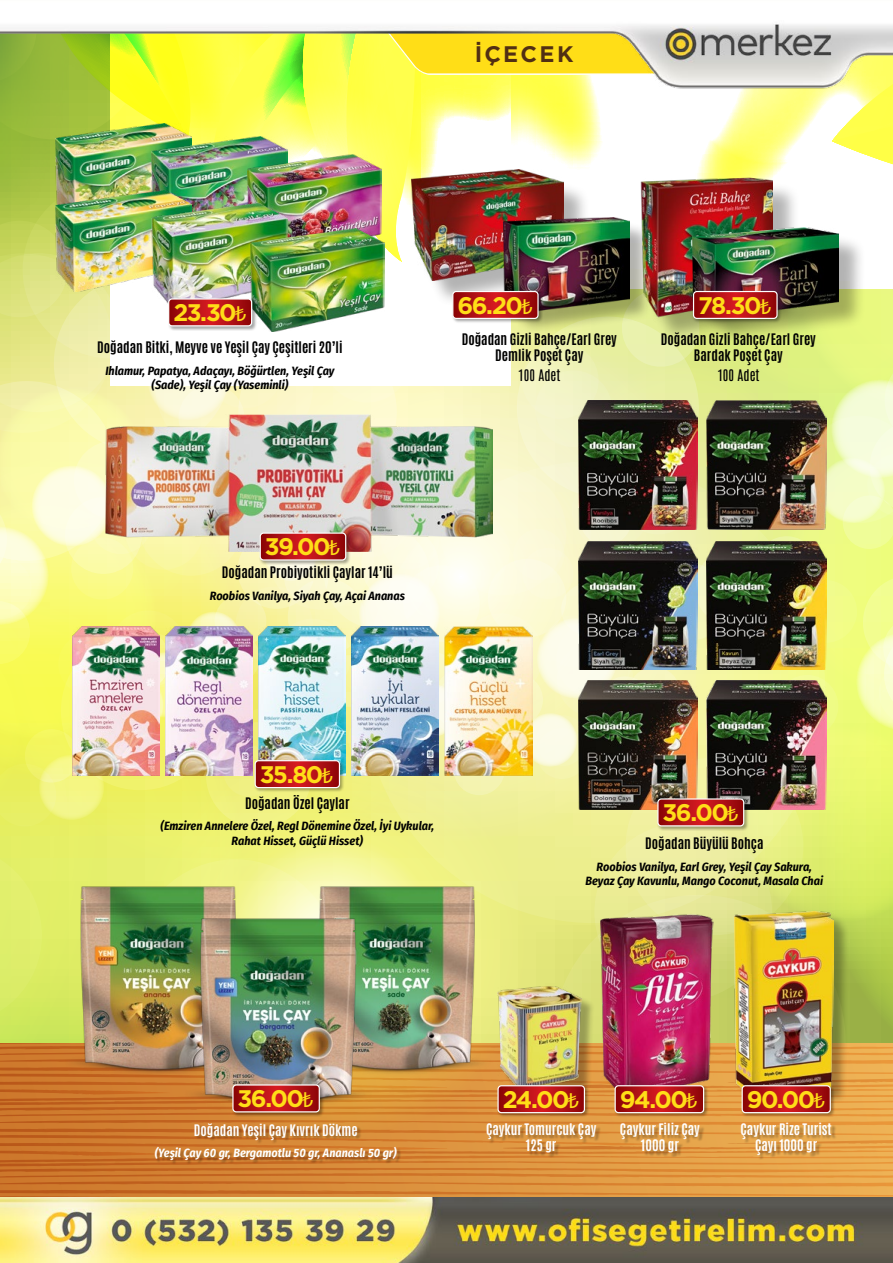
<style>
.page{position:relative;width:893px;height:1263px;background:#fff}
.page>*{position:absolute;margin:0;border:0;box-sizing:border-box;transform-origin:0 0}
.t1{font:700 24px "Gotham";letter-spacing:-.065em;color:#ffde17}
.t2{font:700 22.5px "Gotham";letter-spacing:.1em;color:#512f13}
.t3{font:700 13.5px/16.2px "Antonio";color:#000;text-align:center}
.t4{font:700 13.5px/16.2px "Antonio";color:#fff;text-align:center}
.t5{font:13.5px "Antonio";color:#000}
.t6{font:italic 700 12px/14.4px "Fira Sans Condensed";color:#000;text-align:center}
.t7{font:italic 700 12px "Fira Sans Condensed";color:#fff}
.s1{font-family:"Myriad Pro";font-weight:400;font-size:22.8px}
</style>
<div class="page">
<img style="left:0;top:1233px;width:893px;height:30px">
<img style="left:0;top:89px;width:893px;height:1144px">
<img style="left:0;top:24px;width:893px;height:65px">
<h2 class="t2" style="left:475px;top:41px;width:100px">İÇECEK</h2>
<h1 class="t1" style="left:173px;top:299px;width:75px">23.30<span class="s1">₺</span></h1>
<h1 class="t1" style="left:457px;top:291px;width:77px">66.20<span class="s1">₺</span></h1>
<p class="t3" style="left:97px;top:339px;width:247px">Doğadan Bitki, Meyve ve Yeşil Çay Çeşitleri 20’li</p>
<p class="t6" style="left:105px;top:362px;width:231px">Ihlamur, Papatya, Adaçayı, Böğürtlen, Yeşil Çay (Sade), Yeşil Çay (Yaseminli)</p>
<p class="t3" style="left:462px;top:331px;width:157px">Doğadan Gizli Bahçe/Earl Grey<br>Demlik Poşet Çay</p>
<p class="t5" style="left:518px;top:366px;width:44px">100 Adet</p>
<h1 class="t1" style="left:698px;top:291px;width:75px">78.30<span class="s1">₺</span></h1>
<p class="t3" style="left:661px;top:331px;width:157px">Doğadan Gizli Bahçe/Earl Grey<br>Bardak Poşet Çay</p>
<p class="t5" style="left:717px;top:366px;width:44px">100 Adet</p>
<h1 class="t1" style="left:265px;top:533px;width:77px">39.00<span class="s1">₺</span></h1>
<p class="t3" style="left:222px;top:564px;width:173px">Doğadan Probiyotikli Çaylar 14’lü</p>
<p class="t6" style="left:210px;top:587px;width:197px">Roobios Vanilya, Siyah Çay, Açai Ananas</p>
<h1 class="t1" style="left:260px;top:760px;width:75px">35.80<span class="s1">₺</span></h1>
<p class="t3" style="left:245px;top:795px;width:106px">Doğadan Özel Çaylar</p>
<p class="t6" style="left:161px;top:818px;width:275px">(Emziren Annelere Özel, Regl Dönemine Özel, İyi Uykular,<br>Rahat Hisset, Güçlü Hisset)</p>
<h1 class="t1" style="left:663px;top:799px;width:78px">36.00<span class="s1">₺</span></h1>
<p class="t3" style="left:645px;top:835px;width:120px">Doğadan Büyülü Bohça</p>
<p class="t6" style="left:585px;top:858px;width:239px">Roobios Vanilya, Earl Grey, Yeşil Çay Sakura,<br>Beyaz Çay Kavunlu, Mango Coconut, Masala Chai</p>
<h1 class="t1" style="left:238px;top:1085px;width:78px">36.00<span class="s1">₺</span></h1>
<p class="t4" style="left:194px;top:1122px;width:165px">Doğadan Yeşil Çay Kıvrık Dökme</p>
<p class="t7" style="left:155px;top:1143px;width:244px">(Yeşil Çay 60 gr, Bergamotlu 50 gr, Ananaslı 50 gr)</p>
<h1 class="t1" style="left:503px;top:1085px;width:78px">24.00<span class="s1">₺</span></h1>
<p class="t4" style="left:486px;top:1121px;width:112px">Çaykur Tomurcuk Çay<br>125 gr</p>
<h1 class="t1" style="left:620px;top:1085px;width:80px">94.00<span class="s1">₺</span></h1>
<h1 class="t1" style="left:747px;top:1085px;width:80px">90.00<span class="s1">₺</span></h1>
<p class="t4" style="left:620px;top:1121px;width:81px">Çaykur Filiz Çay<br>1000 gr</p>
<p class="t4" style="left:740px;top:1121px;width:93px">Çaykur Rize Turist<br>Çayı 1000 gr</p>
</div>
